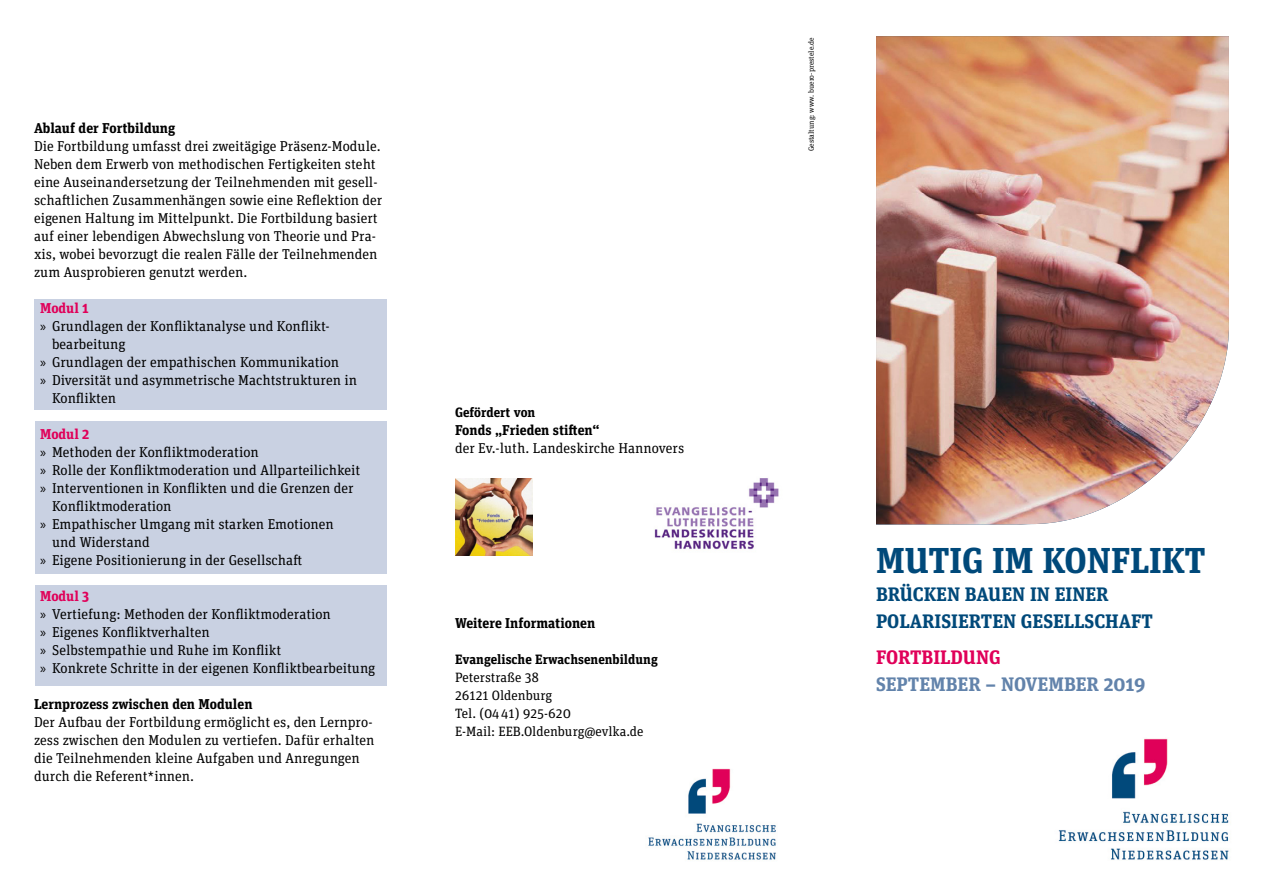
<style>
.page{position:relative;width:1263px;height:893px;background:#fff}
.page>*{position:absolute;margin:0;border:0;box-sizing:border-box;transform-origin:0 0}
.t1{font:700 36px "Unit Slab Pro";color:#00497a}
.t2{font:700 19.5px/27px "Unit Slab Pro";color:#00497a}
.t3{font:700 19.5px "Unit Slab Pro";color:#6283ab}
.t4{font:700 19.5px "Unit Slab Pro";color:#e00059}
.t5{font:14.25px/18px "Unit Slab Pro";color:#000}
.t6{font:700 14.25px "Unit Slab Pro";color:#000}
.t7{font:700 14.25px "Unit Slab Pro";letter-spacing:-.005em;color:#e00059}
.t8{font:13.5px/18px "Unit Slab Pro";color:#000}
.t9{font:700 13.5px "Unit Slab Pro";color:#000}
.t10{font:7.5px "Unit Slab Pro";color:#000}
.s1{font-family:"Myriad Pro"}
.s2{font-weight:700;color:#e00059}
</style>
<div class="page">
<img style="left:1058px;top:738px;width:171px;height:122px">
<img style="left:648px;top:768px;width:128px;height:92px">
<div style="left:34px;top:299px;width:353px;height:110px;background:#c9d1e2"></div>
<div style="left:35px;top:421px;width:352px;height:152px;background:#c9d1e2"></div>
<div style="left:35px;top:585px;width:352px;height:100px;background:#c9d1e2"></div>
<img style="left:876px;top:36px;width:353px;height:489px">
<img style="left:654px;top:478px;width:125px;height:72px">
<img style="left:455px;top:479px;width:78px;height:76px">
<p class="t6" style="left:34px;top:118px;width:143px">Ablauf der Fortbildung</p>
<p class="t5" style="left:34px;top:137px;width:350px">Die Fortbildung umfasst drei zweitägige Präsenz-Module.<br>Neben dem Erwerb von methodischen Fertigkeiten steht eine Auseinandersetzung der Teilnehmenden mit gesell&shy;schaftlichen Zusammenhängen sowie eine Reflektion der eigenen Haltung im Mittelpunkt. Die Fortbildung basiert auf einer lebendigen Abwechslung von Theorie und Pra&shy;xis, wobei bevorzugt die realen Fälle der Teilnehmenden zum Ausprobieren genutzt werden.</p>
<p class="t7" style="left:40px;top:298px;width:50px">Modul 1</p>
<p class="t5" style="left:40px;top:317px;width:291px"><span class="s1">»</span> Grundlagen der Konfliktanalyse und Konflikt-</p>
<p class="t5" style="left:52px;top:335px;width:75px">bearbeitung</p>
<p class="t5" style="left:40px;top:353px;width:301px"><span class="s1">»</span> Grundlagen der empathischen Kommunikation</p>
<p class="t5" style="left:40px;top:371px;width:318px"><span class="s1">»</span> Diversität und asymmetrische Machtstrukturen in</p>
<p class="t5" style="left:52px;top:389px;width:66px">Konflikten</p>
<p class="t7" style="left:40px;top:424px;width:51px">Modul 2</p>
<p class="t5" style="left:40px;top:443px;width:220px"><span class="s1">»</span> Methoden der Konfliktmoderation</p>
<p class="t5" style="left:40px;top:461px;width:322px"><span class="s1">»</span> Rolle der Konfliktmoderation und Allparteilichkeit</p>
<p class="t5" style="left:40px;top:479px;width:315px"><span class="s1">»</span> Interventionen in Konflikten und die Grenzen der</p>
<p class="t5" style="left:52px;top:497px;width:121px">Konfliktmoderation</p>
<p class="t5" style="left:40px;top:515px;width:295px"><span class="s1">»</span> Empathischer Umgang mit starken Emotionen</p>
<p class="t5" style="left:52px;top:533px;width:99px">und Widerstand</p>
<p class="t5" style="left:40px;top:551px;width:264px"><span class="s1">»</span> Eigene Positionierung in der Gesellschaft</p>
<p class="t5" style="left:40px;top:587px;width:337px"><span class="s2">Modul 3<br></span><span class="s1">»</span> Vertiefung: Methoden der Konfliktmoderation<br><span class="s1">»</span> Eigenes Konfliktverhalten<br><span class="s1">»</span> Selbstempathie und Ruhe im Konflikt<br><span class="s1">»</span> Konkrete Schritte in der eigenen Konfliktbearbeitung</p>
<p class="t6" style="left:34px;top:694px;width:220px">Lernprozess zwischen den Modulen</p>
<p class="t5" style="left:34px;top:713px;width:342px">Der Aufbau der Fortbildung ermöglicht es, den Lernpro&shy;zess zwischen den Modulen zu vertiefen. Dafür erhalten die Teilnehmenden kleine Aufgaben und Anregungen durch die Referent*innen.</p>
<p class="t9" style="left:455px;top:402px;width:82px">Gefördert von</p>
<p class="t6" style="left:455px;top:419px;width:146px">Fonds „Frieden stiften“</p>
<p class="t5" style="left:455px;top:438px;width:231px">der Ev.-luth. Landeskirche Hannovers</p>
<p class="t6" style="left:455px;top:612px;width:142px">Weitere Informationen</p>
<p class="t9" style="left:455px;top:649px;width:204px">Evangelische Erwachsenenbildung</p>
<p class="t8" style="left:455px;top:668px;width:190px">Peterstraße 38<br>26121 Oldenburg<br>Tel. (0441) 925-620<br>E-Mail: EEB.Oldenburg@evlka.de</p>
<p class="t10" style="left:806px;top:151px;width:116px;rotate:-90deg">Gestaltung: www. buero-prestele.de</p>
<h1 class="t1" style="left:876px;top:534px;width:331px">MUTIG IM KONFLIKT</h1>
<h2 class="t2" style="left:876px;top:580px;width:278px">BRÜCKEN BAUEN IN EINER<br>POLARISIERTEN GESELLSCHAFT</h2>
<h2 class="t4" style="left:876px;top:643px;width:126px">FORTBILDUNG</h2>
<h2 class="t3" style="left:876px;top:670px;width:271px">SEPTEMBER – NOVEMBER 2019</h2>
</div>
